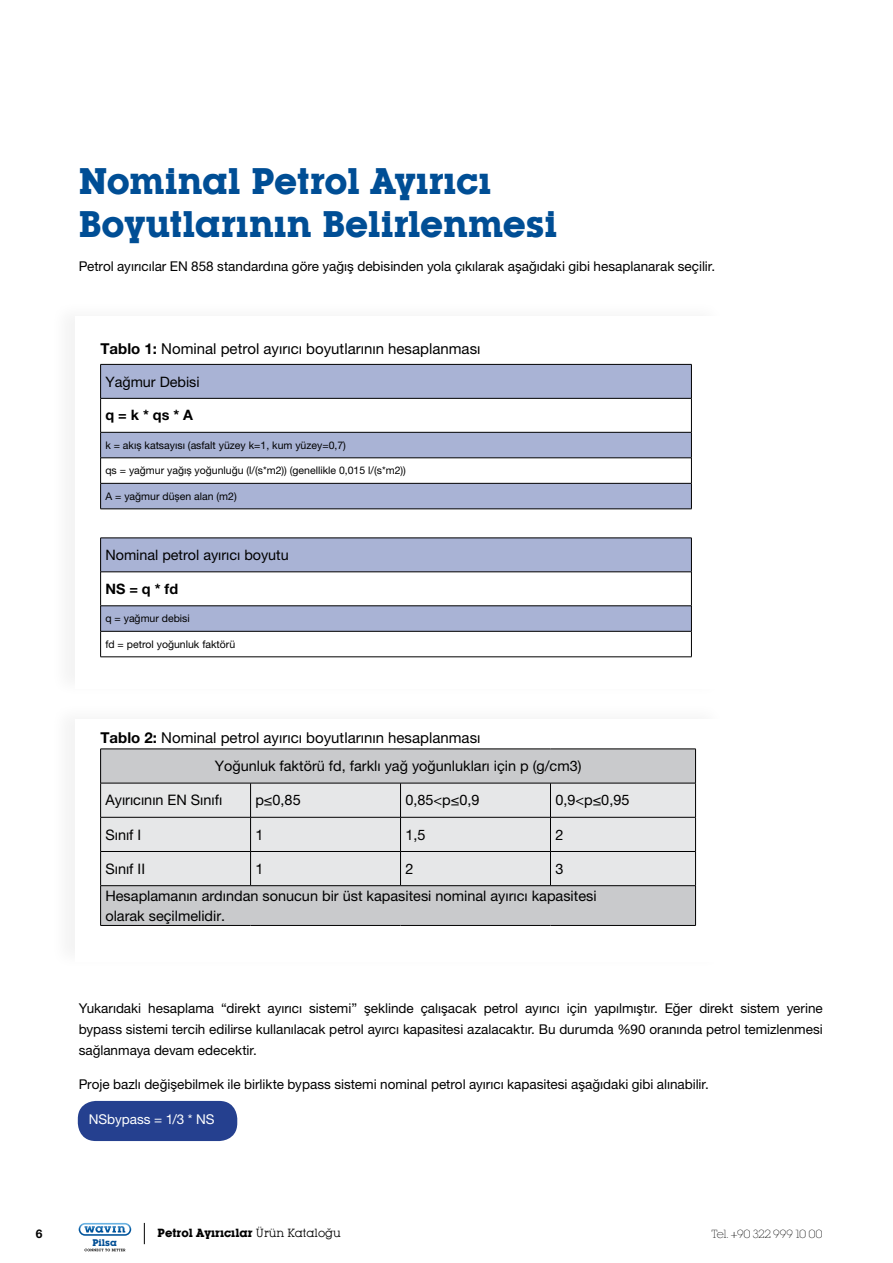
<style>
.page{position:relative;width:893px;height:1263px;background:#fff}
.page>*{position:absolute;margin:0;border:0;box-sizing:border-box;transform-origin:0 0}
.t1{font:700 36px/43.2px "Lubalin Graph IT Cby BT";letter-spacing:-.005em;color:#004e95}
.t2{font:15px "Helvetica Neue LT Pro";color:#000}
.t3{font:14.4px/27.2px "Helvetica Neue LT Pro";color:#000}
.t4{font:700 14.4px "Helvetica Neue LT Pro";color:#000}
.t5{font:13.5px/21px "Helvetica Neue LT Std";color:#000;text-align:justify}
.t6{font:13.5px "Helvetica Neue LT Std";color:#fff}
.t7{font:700 12px "Helvetica Neue LT Pro";color:#000}
.t8{font:700 11.55px "Lubalin Graph IT Cby BT";color:#000}
.t9{font:10.5px "Helvetica Neue LT Pro";color:#000}
.t10{font:10.5px "Lubalin X Light";letter-spacing:.02em;color:#000}
.t11{font:700 9.45px "Lubalin Graph IT Cby BT";color:#004e95}
.s1{font-weight:700}
.s2{font-weight:400}
</style>
<div class="page">
<svg style="left:144px;top:1223px;width:1px;height:21px"></svg>
<svg style="left:79px;top:1223px;width:52px;height:13px"></svg>
<svg style="left:84px;top:1249px;width:41px;height:2px"></svg>
<div style="left:78px;top:1101px;width:159px;height:40px;background:#25408f;border-radius:18px"></div>
<svg style="left:101px;top:365px;width:590px;height:144px;fill:#a9b3d5"></svg>
<hr style="left:100px;top:364px;width:592px;height:1px;background:#000">
<hr style="left:100px;top:365px;width:1px;height:33px;background:#000">
<hr style="left:691px;top:365px;width:1px;height:33px;background:#000">
<hr style="left:100px;top:398px;width:592px;height:1px;background:#000">
<hr style="left:100px;top:398px;width:1px;height:34px;background:#000">
<hr style="left:691px;top:398px;width:1px;height:34px;background:#000">
<hr style="left:100px;top:432px;width:592px;height:1px;background:#000">
<hr style="left:100px;top:458px;width:592px;height:1px;background:#000">
<hr style="left:100px;top:483px;width:592px;height:1px;background:#000">
<svg style="left:100px;top:432px;width:1px;height:77px"></svg>
<svg style="left:691px;top:432px;width:1px;height:77px"></svg>
<hr style="left:100px;top:509px;width:592px;height:1px;background:#000">
<div style="left:101px;top:750px;width:594px;height:175px;background:#c9cacc"></div>
<div style="left:101px;top:784px;width:594px;height:101px;background:#e6e7e8"></div>
<hr style="left:100px;top:749px;width:151px;height:1px;background:#000">
<hr style="left:100px;top:749px;width:1px;height:34px;background:#000">
<hr style="left:251px;top:749px;width:149px;height:1px;background:#000">
<hr style="left:400px;top:749px;width:150px;height:1px;background:#000">
<hr style="left:550px;top:749px;width:146px;height:1px;background:#000">
<hr style="left:695px;top:749px;width:1px;height:34px;background:#000">
<hr style="left:100px;top:783px;width:151px;height:1px;background:#000">
<hr style="left:100px;top:783px;width:1px;height:34px;background:#000">
<hr style="left:251px;top:783px;width:149px;height:1px;background:#000">
<hr style="left:250px;top:783px;width:1px;height:34px;background:#000">
<hr style="left:400px;top:783px;width:150px;height:1px;background:#000">
<hr style="left:400px;top:783px;width:1px;height:34px;background:#000">
<hr style="left:550px;top:783px;width:146px;height:1px;background:#000">
<hr style="left:550px;top:783px;width:1px;height:34px;background:#000">
<hr style="left:695px;top:783px;width:1px;height:34px;background:#000">
<hr style="left:100px;top:817px;width:151px;height:1px;background:#000">
<hr style="left:100px;top:817px;width:1px;height:34px;background:#000">
<hr style="left:251px;top:817px;width:149px;height:1px;background:#000">
<hr style="left:250px;top:817px;width:1px;height:34px;background:#000">
<hr style="left:400px;top:817px;width:150px;height:1px;background:#000">
<hr style="left:400px;top:817px;width:1px;height:34px;background:#000">
<hr style="left:550px;top:817px;width:146px;height:1px;background:#000">
<hr style="left:550px;top:817px;width:1px;height:34px;background:#000">
<hr style="left:695px;top:817px;width:1px;height:34px;background:#000">
<hr style="left:100px;top:851px;width:151px;height:1px;background:#000">
<hr style="left:100px;top:852px;width:1px;height:33px;background:#000">
<hr style="left:251px;top:851px;width:149px;height:1px;background:#000">
<hr style="left:250px;top:852px;width:1px;height:33px;background:#000">
<hr style="left:400px;top:851px;width:150px;height:1px;background:#000">
<hr style="left:400px;top:852px;width:1px;height:33px;background:#000">
<hr style="left:550px;top:851px;width:146px;height:1px;background:#000">
<hr style="left:550px;top:852px;width:1px;height:33px;background:#000">
<hr style="left:695px;top:852px;width:1px;height:33px;background:#000">
<hr style="left:100px;top:885px;width:151px;height:1px;background:#000">
<hr style="left:100px;top:886px;width:1px;height:39px;background:#000">
<hr style="left:251px;top:885px;width:149px;height:1px;background:#000">
<hr style="left:400px;top:885px;width:150px;height:1px;background:#000">
<hr style="left:550px;top:885px;width:146px;height:1px;background:#000">
<hr style="left:695px;top:886px;width:1px;height:39px;background:#000">
<hr style="left:100px;top:925px;width:151px;height:1px;background:#000">
<hr style="left:251px;top:925px;width:149px;height:1px;background:#000">
<hr style="left:400px;top:925px;width:150px;height:1px;background:#000">
<hr style="left:550px;top:925px;width:146px;height:1px;background:#000">
<svg style="left:101px;top:539px;width:590px;height:92px;fill:#a9b3d5"></svg>
<hr style="left:100px;top:538px;width:592px;height:1px;background:#000">
<hr style="left:100px;top:538px;width:1px;height:34px;background:#000">
<hr style="left:691px;top:538px;width:1px;height:34px;background:#000">
<hr style="left:100px;top:572px;width:592px;height:1px;background:#000">
<hr style="left:100px;top:572px;width:1px;height:34px;background:#000">
<hr style="left:691px;top:572px;width:1px;height:34px;background:#000">
<hr style="left:100px;top:605px;width:592px;height:1px;background:#000">
<hr style="left:100px;top:631px;width:592px;height:1px;background:#000">
<svg style="left:100px;top:606px;width:1px;height:50px"></svg>
<svg style="left:691px;top:606px;width:1px;height:50px"></svg>
<hr style="left:100px;top:656px;width:592px;height:1px;background:#000">
<h1 class="t1" style="left:79px;top:159px;width:480px">Nominal Petrol Ayırıcı<br>Boyutlarının Belirlenmesi</h1>
<p class="t5" style="left:79px;top:255px;width:638px">Petrol ayırıcılar EN 858 standardına göre yağış debisinden yola çıkılarak aşağıdaki gibi hesaplanarak seçilir.</p>
<p class="t2" style="left:100px;top:340px;width:382px"><span class="s1">Tablo 1:</span> Nominal petrol ayırıcı boyutlarının hesaplanması</p>
<p class="t3" style="left:105px;top:368px;width:96px">Yağmur Debisi</p>
<p class="t4" style="left:105px;top:406px;width:89px">q = k * qs * A</p>
<p class="t9" style="left:105px;top:439px;width:242px">k = akış katsayısı (asfalt yüzey k=1, kum yüzey=0,7)</p>
<p class="t9" style="left:105px;top:464px;width:302px">qs = yağmur yağış yoğunluğu (l/(s*m2)) (genellikle 0,015 l/(s*m2))</p>
<p class="t9" style="left:105px;top:490px;width:133px">A = yağmur düşen alan (m2)</p>
<p class="t3" style="left:105px;top:541px;width:185px">Nominal petrol ayırıcı boyutu</p>
<p class="t4" style="left:105px;top:580px;width:74px">NS = q * fd</p>
<p class="t9" style="left:105px;top:612px;width:86px">q = yağmur debisi</p>
<p class="t9" style="left:105px;top:638px;width:131px">fd = petrol yoğunluk faktörü</p>
<p class="t2" style="left:100px;top:729px;width:382px"><span class="s1">Tablo 2:</span> Nominal petrol ayırıcı boyutlarının hesaplanması</p>
<p class="t3" style="left:215px;top:752px;width:368px">Yoğunluk faktörü fd, farklı yağ yoğunlukları için p (g/cm3)</p>
<p class="t3" style="left:105px;top:786px;width:118px">Ayırıcının EN Sınıfı</p>
<p class="t3" style="left:255px;top:786px;width:47px">p≤0,85</p>
<p class="t3" style="left:405px;top:786px;width:76px">0,85&lt;p≤0,9</p>
<p class="t3" style="left:555px;top:786px;width:76px">0,9&lt;p≤0,95</p>
<p class="t3" style="left:105px;top:821px;width:37px">Sınıf I</p>
<p class="t3" style="left:255px;top:821px;width:10px">1</p>
<p class="t3" style="left:405px;top:821px;width:22px">1,5</p>
<p class="t3" style="left:555px;top:821px;width:10px">2</p>
<p class="t3" style="left:105px;top:855px;width:41px">Sınıf II</p>
<p class="t3" style="left:255px;top:855px;width:10px">1</p>
<p class="t3" style="left:405px;top:855px;width:10px">2</p>
<p class="t3" style="left:105px;top:855px;width:493px;text-indent:450px">3<br>Hesaplamanın ardından sonucun bir üst kapasitesi nominal ayırıcı kapasitesi</p>
<p class="t3" style="left:105px;top:902px;width:121px">olarak seçilmelidir.</p>
<p class="t5" style="left:79px;top:997px;width:746px">Yukarıdaki hesaplama “direkt ayırıcı sistemi” şeklinde çalışacak petrol ayırıcı için yapılmıştır. Eğer direkt sistem yerine bypass sistemi tercih edilirse kullanılacak petrol ayırcı kapasitesi azalacaktır. Bu durumda %90 oranında petrol temizlenmesi sağlanmaya devam edecektir.</p>
<p class="t5" style="left:79px;top:1073px;width:632px">Proje bazlı değişebilmek ile birlikte bypass sistemi nominal petrol ayırıcı kapasitesi aşağıdaki gibi alınabilir.</p>
<p class="t6" style="left:89px;top:1111px;width:127px">NSbypass = 1/3 * NS</p>
<p class="t8" style="left:157px;top:1226px;width:185px">Petrol Ayırıcılar <span class="s2">Ürün Kataloğu</span></p>
<p class="t7" style="left:36px;top:1226px;width:8px">6</p>
<p class="t10" style="left:711px;top:1227px;width:112px">Tel. +90 322 999 10 00</p>
<p class="t11" style="left:93px;top:1236px;width:26px">Pilsa</p>
</div>
